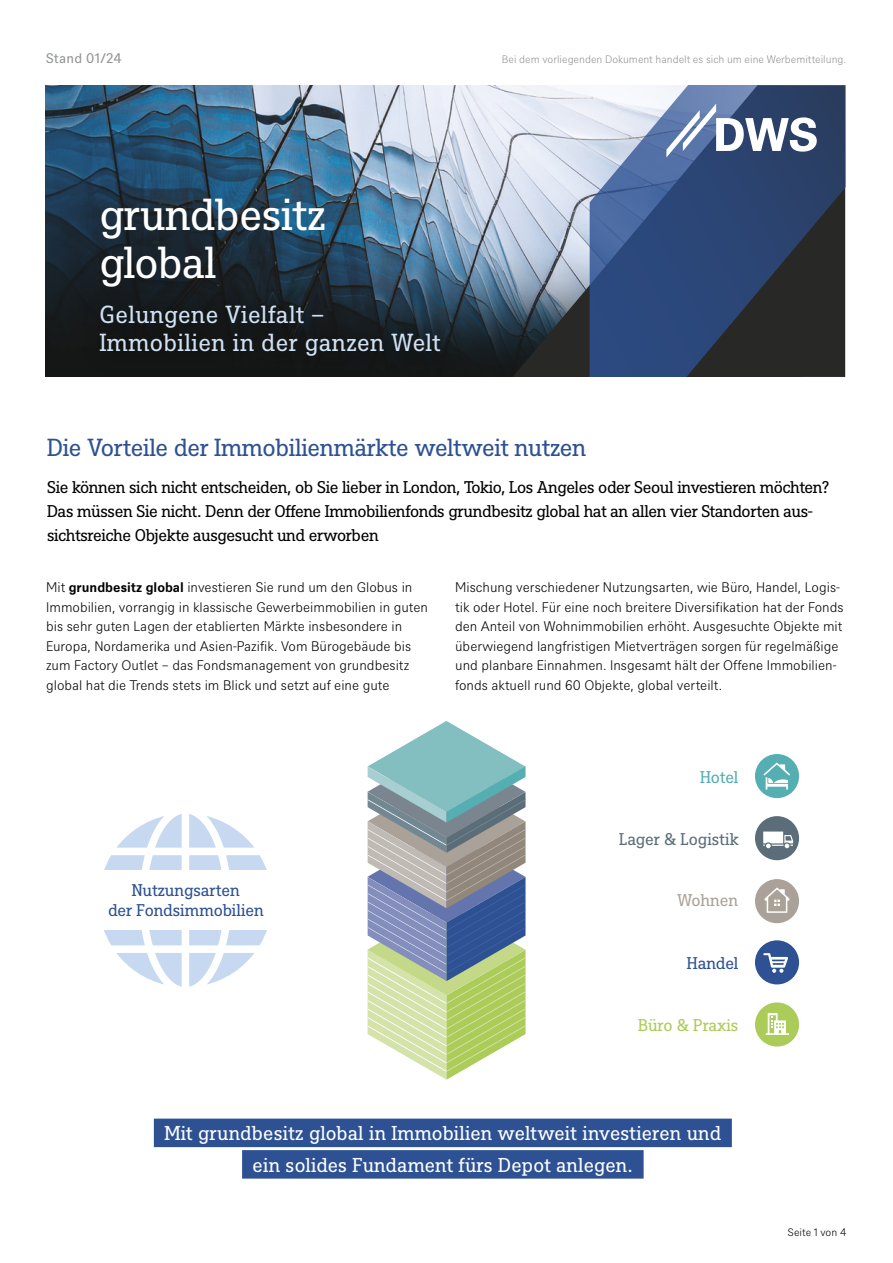
<style>
.page{position:relative;width:893px;height:1263px;background:#fff}
.page>*{position:absolute;margin:0;border:0;box-sizing:border-box;transform-origin:0 0}
.t1{font:43.5px/48px "DWS Slab";letter-spacing:-.01em;color:#fff}
.t2{font:24px "DWS Slab";letter-spacing:-.015em;color:#2d5193}
.t3{font:24px/28.8px "DWS Slab";letter-spacing:.01em;color:#d1e1f4}
.t4{font:19.5px/31.5px "DWS Slab";letter-spacing:.01em;color:#fff;text-align:center}
.t5{font:16.5px/24px "DWS Slab";letter-spacing:-.03em;color:#000}
.t6{font:16.5px/19.8px "DWS Slab";letter-spacing:-.01em;color:#2d5193;text-align:center}
.t7{font:16.5px "DWS Slab";letter-spacing:-.005em;color:#5b6d78}
.t8{font:16.5px "DWS Slab";letter-spacing:-.005em;color:#abcc58}
.t9{font:16.5px "DWS Slab";letter-spacing:-.01em;color:#aaa298}
.t10{font:16.5px "DWS Slab";letter-spacing:-.01em;color:#55aeb1}
.t11{font:300 13.5px/19.5px "DWS Sans";color:#000}
.t12{font:13.5px "DWS Sans";letter-spacing:.015em;color:#919393}
.t13{font:300 10.5px "DWS Sans";color:#919393}
.t14{font:300 10.5px "DWS Sans";color:#000}
.s1{font-weight:700}
</style>
<div class="page">
<img style="left:45px;top:85px;width:468px;height:292px">
<svg style="left:513px;top:85px;width:333px;height:292px;background:#a2aab5"></svg>
<svg style="left:590px;top:85px;width:255px;height:292px;background:#3f5274"></svg>
<div style="left:67px;top:165px;width:302px;height:167px;background:#000;opacity:.33"></div>
<div style="left:81px;top:285px;width:384px;height:92px;background:#000;opacity:.75"></div>
<svg style="left:666px;top:104px;width:151px;height:53px"></svg>
<div style="left:154px;top:1118px;width:578px;height:29px;background:#2d5193"></div>
<div style="left:242px;top:1150px;width:402px;height:28px;background:#2d5193"></div>
<div style="left:755px;top:1002px;width:44px;height:44px;background:#abcc58;border-radius:50%"></div>
<svg style="left:766px;top:1013px;width:23px;height:22px"></svg>
<div style="left:755px;top:940px;width:44px;height:44px;background:#2d5193;border-radius:50%"></div>
<svg style="left:763px;top:953px;width:25px;height:20px"></svg>
<div style="left:755px;top:754px;width:44px;height:44px;background:#55aeb1;border-radius:50%"></div>
<svg style="left:764px;top:762px;width:26px;height:28px"></svg>
<div style="left:755px;top:879px;width:44px;height:44px;background:#aaa298;border-radius:50%"></div>
<svg style="left:765px;top:887px;width:24px;height:26px"></svg>
<div style="left:755px;top:816px;width:44px;height:44px;background:#5b6d78;border-radius:50%"></div>
<svg style="left:763px;top:831px;width:30px;height:17px"></svg>
<svg style="left:104px;top:814px;width:163px;height:173px"></svg>
<div style="left:58px;top:870px;width:256px;height:60px;background:#fff"></div>
<svg style="left:367px;top:721px;width:158px;height:359px;background:#a4b7ac"></svg>
<p class="t12" style="left:46px;top:49px;width:77px">Stand 01/24</p>
<p class="t13" style="left:502px;top:53px;width:346px">Bei dem vorliegenden Dokument handelt es sich um eine Werbemitteilung.</p>
<h1 class="t1" style="left:99px;top:188px;width:228px">grundbesitz global</h1>
<h2 class="t3" style="left:99px;top:298px;width:343px">Gelungene Vielfalt –<br>Immobilien in der ganzen Welt</h2>
<h2 class="t2" style="left:47px;top:431px;width:541px">Die Vorteile der Immobilienmärkte weltweit nutzen</h2>
<p class="t5" style="left:47px;top:474px;width:784px">Sie können sich nicht entscheiden, ob Sie lieber in London, Tokio, Los Angeles oder Seoul investieren möchten?<br>Das müssen Sie nicht. Denn der Offene Immobilienfonds grundbesitz global hat an allen vier Standorten aus&shy;sichtsreiche Objekte ausgesucht und erworben</p>
<p class="t11" style="left:46px;top:577px;width:383px">Mit <span class="s1">grundbesitz global</span> investieren Sie rund um den Globus in Immobilien, vorrangig in klassische Gewerbeimmobilien in guten bis sehr guten Lagen der etablierten Märkte insbesondere in Europa, Nordamerika und Asien-Pazifik. Vom Bürogebäude bis zum Factory Outlet – das Fondsmanagement von grundbesitz global hat die Trends stets im Blick und setzt auf eine gute</p>
<p class="t11" style="left:455px;top:577px;width:390px">Mischung verschiedener Nutzungsarten, wie Büro, Handel, Logis&shy;tik oder Hotel. Für eine noch breitere Diversifikation hat der Fonds den Anteil von Wohnimmobilien erhöht. Ausgesuchte Objekte mit überwiegend langfristigen Mietverträgen sorgen für regelmäßige und planbare Einnahmen. Insgesamt hält der Offene Immobilien&shy;fonds aktuell rund 60 Objekte, global verteilt.</p>
<p class="t10" style="left:700px;top:765px;width:40px">Hotel</p>
<p class="t6" style="left:108px;top:879px;width:157px">Nutzungsarten<br>der Fondsimmobilien</p>
<p class="t7" style="left:619px;top:828px;width:121px">Lager &amp; Logistik</p>
<p class="t9" style="left:677px;top:889px;width:62px">Wohnen</p>
<p class="t6" style="left:687px;top:952px;width:53px">Handel</p>
<p class="t8" style="left:638px;top:1014px;width:102px">Büro &amp; Praxis</p>
<h3 class="t4" style="left:164px;top:1116px;width:558px">Mit grundbesitz global in Immobilien weltweit investieren und ein solides Fundament fürs Depot anlegen.</h3>
<p class="t14" style="left:788px;top:1225px;width:60px">Seite 1 von 4</p>
</div>
